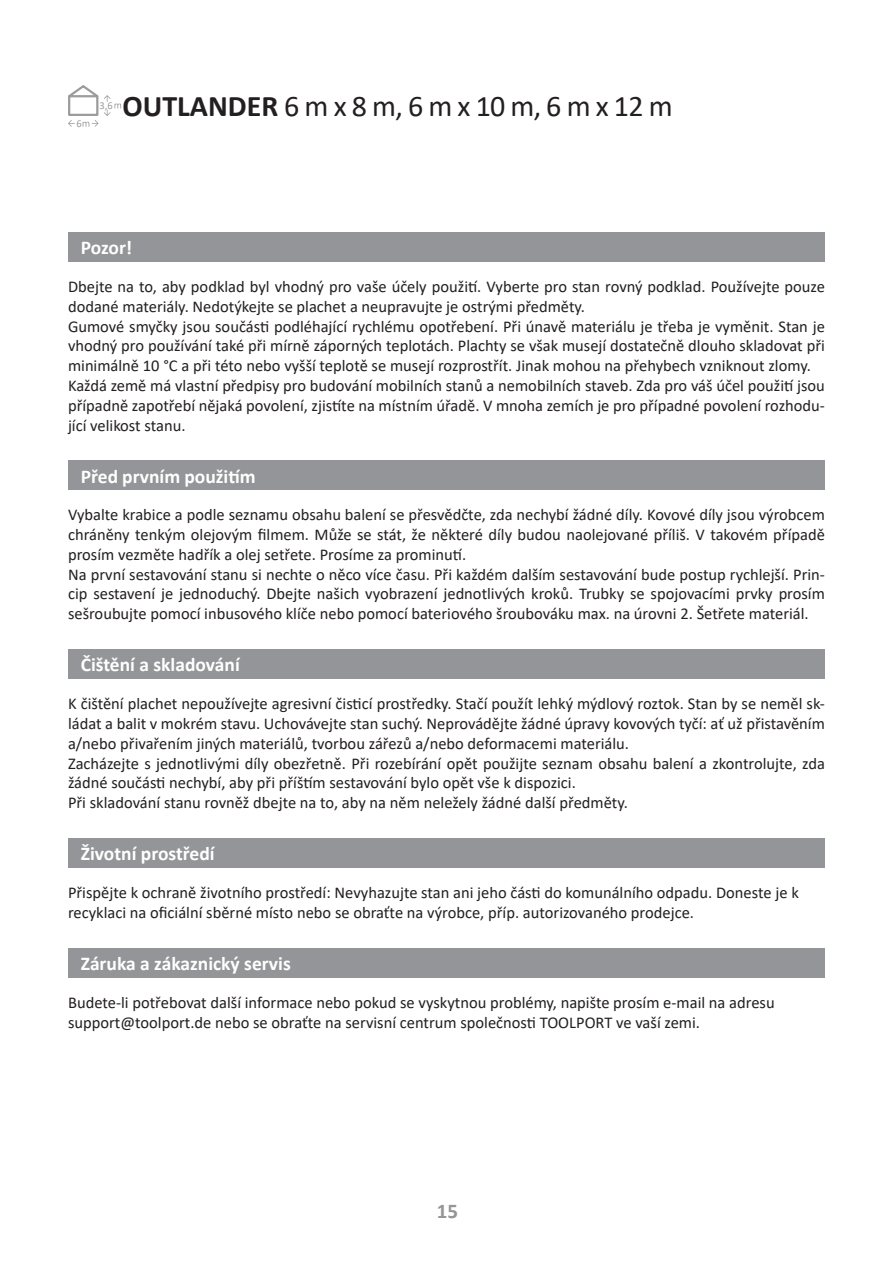
<style>
.page{position:relative;width:893px;height:1263px;background:#fff}
.page>*{position:absolute;margin:0;border:0;box-sizing:border-box;transform-origin:0 0}
.t1{font:30px "Calibri";color:#231f20}
.t2{font:700 21px "Calibri";color:#939598}
.t3{font:700 19.5px "Calibri";color:#fff}
.t4{font:16.5px/19.8px "Calibri";color:#231f20}
.t5{font:10.5px "Calibri";color:#9c9c9c}
.s1{font-weight:700}
</style>
<div class="page">
<svg style="left:68px;top:85px;width:53px;height:42px"></svg>
<div style="left:68px;top:232px;width:757px;height:30px;background:#939598"></div>
<div style="left:68px;top:460px;width:757px;height:30px;background:#939598"></div>
<div style="left:68px;top:649px;width:757px;height:30px;background:#939598"></div>
<div style="left:68px;top:838px;width:757px;height:30px;background:#939598"></div>
<div style="left:68px;top:948px;width:757px;height:29px;background:#939598"></div>
<p class="t5" style="left:76px;top:116px;width:7px">6</p>
<p class="t5" style="left:100px;top:98px;width:15px">3,6</p>
<h1 class="t1" style="left:122px;top:85px;width:552px"><span class="s1">OUTLANDER</span> 6 m x 8 m, 6 m x 10 m, 6 m x 12 m</h1>
<p class="t3" style="left:81px;top:234px;width:53px">Pozor!</p>
<p class="t4" style="left:68px;top:276px;width:758px">Dbejte na to, aby podklad byl vhodný pro vaše účely použití. Vyberte pro stan rovný podklad. Používejte pouze dodané materiály. Nedotýkejte se plachet a neupravujte je ostrými předměty.<br>Gumové smyčky jsou součásti podléhající rychlému opotřebení. Při únavě materiálu je třeba je vyměnit. Stan je vhodný pro používání také při mírně záporných teplotách. Plachty se však musejí dostatečně dlouho skladovat při minimálně 10 °C a při této nebo vyšší teplotě se musejí rozprostřít. Jinak mohou na přehybech vzniknout zlomy.<br>Každá země má vlastní předpisy pro budování mobilních stanů a nemobilních staveb. Zda pro váš účel použití jsou případně zapotřebí nějaká povolení, zjistíte na místním úřadě. V mnoha zemích je pro případné povolení rozhodu&shy;jící velikost stanu.</p>
<p class="t3" style="left:81px;top:462px;width:176px">Před prvním použitím</p>
<p class="t4" style="left:68px;top:504px;width:758px">Vybalte krabice a podle seznamu obsahu balení se přesvědčte, zda nechybí žádné díly. Kovové díly jsou výrobcem chráněny tenkým olejovým filmem. Může se stát, že některé díly budou naolejované příliš. V takovém případě prosím vezměte hadřík a olej setřete. Prosíme za prominutí.<br>Na první sestavování stanu si nechte o něco více času. Při každém dalším sestavování bude postup rychlejší. Prin&shy;cip sestavení je jednoduchý. Dbejte našich vyobrazení jednotlivých kroků. Trubky se spojovacími prvky prosím sešroubujte pomocí inbusového klíče nebo pomocí bateriového šroubováku max. na úrovni 2. Šetřete materiál.</p>
<p class="t3" style="left:81px;top:651px;width:160px">Čištění a skladování</p>
<p class="t4" style="left:68px;top:693px;width:758px">K čištění plachet nepoužívejte agresivní čisticí prostředky. Stačí použít lehký mýdlový roztok. Stan by se neměl sk&shy;ládat a balit v mokrém stavu. Uchovávejte stan suchý. Neprovádějte žádné úpravy kovových tyčí: ať už přistavěním a/nebo přivařením jiných materiálů, tvorbou zářezů a/nebo deformacemi materiálu.<br>Zacházejte s jednotlivými díly obezřetně. Při rozebírání opět použijte seznam obsahu balení a zkontrolujte, zda žádné součásti nechybí, aby při příštím sestavování bylo opět vše k dispozici.<br>Při skladování stanu rovněž dbejte na to, aby na něm neležely žádné další předměty.</p>
<p class="t3" style="left:81px;top:840px;width:135px">Životní prostředí</p>
<p class="t4" style="left:68px;top:882px;width:732px">Přispějte k ochraně životního prostředí: Nevyhazujte stan ani jeho části do komunálního odpadu. Doneste je k recyklaci na oficiální sběrné místo nebo se obraťte na výrobce, příp. autorizovaného prodejce.</p>
<p class="t3" style="left:81px;top:950px;width:211px">Záruka a zákaznický servis</p>
<p class="t4" style="left:68px;top:992px;width:708px">Budete-li potřebovat další informace nebo pokud se vyskytnou problémy, napište prosím e-mail na adresu support@toolport.de nebo se obraťte na servisní centrum společnosti TOOLPORT ve vaší zemi.</p>
<p class="t2" style="left:437px;top:1196px;width:23px">15</p>
</div>
